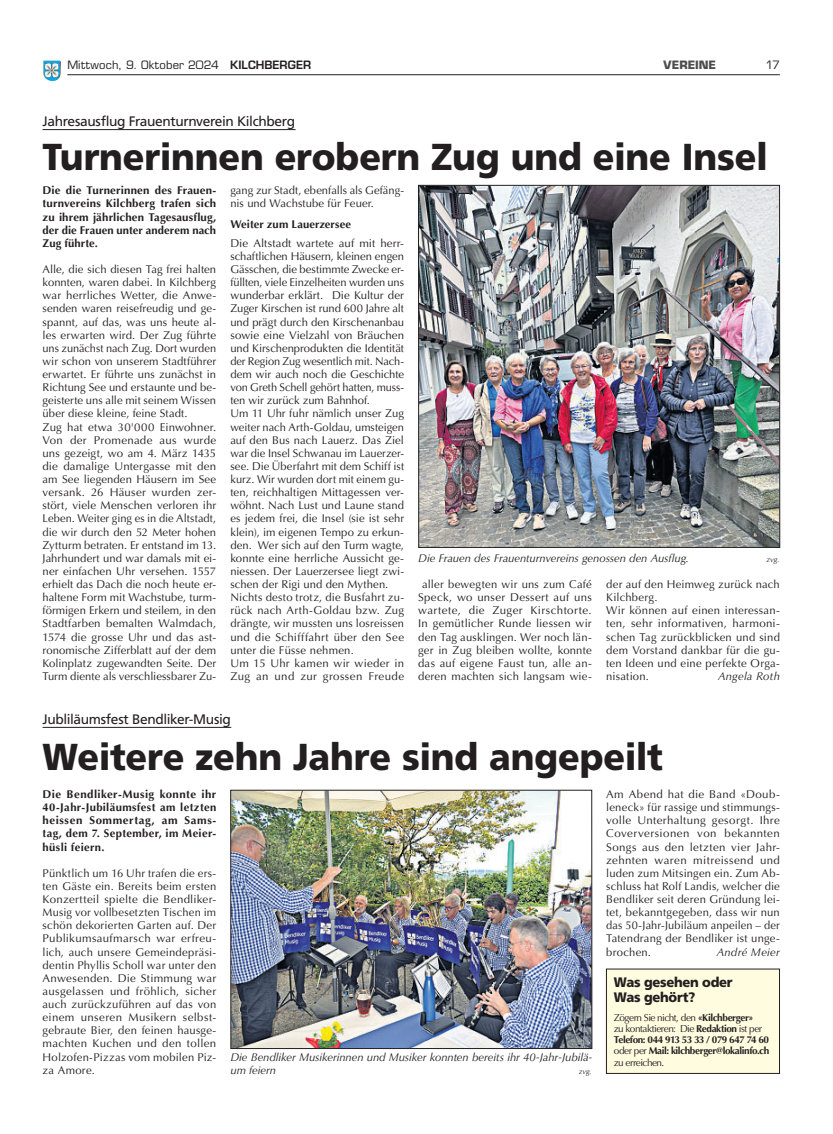
<style>
.page{position:relative;width:833px;height:1134px;background:#fff}
.page>*{position:absolute;margin:0;border:0;box-sizing:border-box;transform-origin:0 0}
.t1{font:900 37.5px "Frutiger LT";letter-spacing:-.005em;color:#231f20;scale:.95 1}
.t2{font:13.75px "Frutiger LT";letter-spacing:-.03em;color:#231f20}
.t3{font:900 13.75px/15px "Frutiger LT";letter-spacing:-.02em;color:#231f20;scale:.95 1}
.t4{font:11.25px/13.1px "Optima LT";letter-spacing:.01em;color:#231f20}
.t5{font:700 11.25px/13.1px "Optima LT";letter-spacing:.015em;color:#231f20;text-align:justify}
.t6{font:italic 11.25px/13.1px "Optima LT";color:#231f20}
.t7{font:11.25px "Eurostile LT";letter-spacing:.015em;color:#231f20}
.t8{font:italic 11.25px "Optima LT";letter-spacing:.025em;color:#231f20}
.t9{font:700 11.25px "Eurostile LT";letter-spacing:-.01em;color:#4d4d4d}
.t10{font:700 10px/11.2px "Optima LT";letter-spacing:-.04em;color:#231f20}
.t11{font:italic 7.5px "Optima LT";letter-spacing:.005em;color:#231f20}
.s1{font-weight:600}
.s2{font-weight:400}
</style>
<div class="page">
<img style="left:43px;top:61px;width:18px;height:20px">
<hr style="left:67px;top:74px;width:713px;height:1px;background:#231f20">
<hr style="left:43px;top:129px;width:252px;height:1px;background:#231f20">
<img style="left:420px;top:187px;width:358px;height:359px">
<div style="left:418px;top:185px;width:362px;height:363px;border:1px solid #231f20"></div>
<hr style="left:43px;top:727px;width:188px;height:1px;background:#231f20">
<img style="left:232px;top:792px;width:358px;height:255px">
<div style="left:230px;top:790px;width:362px;height:259px;border:1px solid #231f20"></div>
<div style="left:606px;top:969px;width:173px;height:104px;background:#fffce0"></div>
<div style="left:606px;top:969px;width:174px;height:105px;border:1px solid #231f20"></div>
<p class="t7" style="left:67px;top:58px;width:245px">Mittwoch, 9. Oktober 2024 <span class="s1">KILCHBERGER</span></p>
<p class="t9" style="left:663px;top:60px;width:54px">VEREINE</p>
<p class="t7" style="left:765px;top:58px;width:16px">17</p>
<p class="t2" style="left:43px;top:116px;width:254px">Jahresausflug Frauenturnverein Kilchberg</p>
<h1 class="t1" style="left:43px;top:144px;width:765px">Turnerinnen erobern Zug und eine Insel</h1>
<p class="t5" style="left:43px;top:185px;width:175px">Die die Turnerinnen des Frauen&shy;turnvereins Kilchberg trafen sich zu ihrem jährlichen Tagesausflug, der die Frauen unter anderem nach Zug führte.</p>
<p class="t4" style="left:230px;top:185px;width:175px">gang zur Stadt, ebenfalls als Gefäng&shy;nis und Wachstube für Feuer.</p>
<p class="t5" style="left:230px;top:219px;width:122px">Weiter zum Lauerzersee</p>
<p class="t4" style="left:230px;top:238px;width:175px">Die Altstadt wartete auf mit herr&shy;schaftlichen Häusern, kleinen engen Gässchen, die bestimmte Zwecke er&shy;füllten, viele Einzelheiten wurden uns wunderbar erklärt. Die Kultur der Zuger Kirschen ist rund 600 Jahre alt und prägt durch den Kirschenanbau sowie eine Vielzahl von Bräuchen und Kirschenprodukten die Identität der Region Zug wesentlich mit. Nach&shy;dem wir auch noch die Geschichte von Greth Schell gehört hatten, muss&shy;ten wir zurück zum Bahnhof.<br>Um 11 Uhr fuhr nämlich unser Zug weiter nach Arth-Goldau, umsteigen auf den Bus nach Lauerz. Das Ziel war die Insel Schwanau im Lauerzer&shy;see. Die Überfahrt mit dem Schiff ist kurz. Wir wurden dort mit einem gu&shy;ten, reichhaltigen Mittagessen ver&shy;wöhnt. Nach Lust und Laune stand es jedem frei, die Insel (sie ist sehr klein), im eigenen Tempo zu erkun&shy;den. Wer sich auf den Turm wagte, konnte eine herrliche Aussicht ge&shy;niessen. Der Lauerzersee liegt zwi&shy;schen der Rigi und den Mythen.<br>Nichts desto trotz, die Busfahrt zu&shy;rück nach Arth-Goldau bzw. Zug drängte, wir mussten uns losreissen und die Schifffahrt über den See unter die Füsse nehmen.<br>Um 15 Uhr kamen wir wieder in Zug an und zur grossen Freude</p>
<p class="t4" style="left:43px;top:264px;width:175px">Alle, die sich diesen Tag frei halten konnten, waren dabei. In Kilchberg war herrliches Wetter, die Anwe&shy;senden waren reisefreudig und ge&shy;spannt, auf das, was uns heute al&shy;les erwarten wird. Der Zug führte uns zunächst nach Zug. Dort wurden wir schon von unserem Stadtführer erwartet. Er führte uns zunächst in Richtung See und erstaunte und be&shy;geisterte uns alle mit seinem Wissen über diese kleine, feine Stadt.<br>Zug hat etwa 30'000 Einwohner.<br>Von der Promenade aus wurde uns gezeigt, wo am 4. März 1435 die damalige Untergasse mit den am See liegenden Häusern im See versank. 26 Häuser wurden zer&shy;stört, viele Menschen verloren ihr Leben. Weiter ging es in die Altstadt, die wir durch den 52 Meter hohen Zytturm betraten. Er entstand im 13.<br>Jahrhundert und war damals mit ei&shy;ner einfachen Uhr versehen. 1557 erhielt das Dach die noch heute er&shy;haltene Form mit Wachstube, turm&shy;förmigen Erkern und steilem, in den Stadtfarben bemalten Walmdach, 1574 die grosse Uhr und das ast&shy;ronomische Zifferblatt auf der dem Kolinplatz zugewandten Seite. Der Turm diente als verschliessbarer Zu-</p>
<p class="t6" style="left:418px;top:553px;width:272px">Die Frauen des Frauenturnvereins genossen den Ausflug.</p>
<p class="t11" style="left:766px;top:557px;width:15px">zvg.</p>
<p class="t4" style="left:418px;top:579px;width:175px;text-align:center">aller bewegten wir uns zum Café<br>Speck, wo unser Dessert auf uns wartete, die Zuger Kirschtorte.<br>In gemütlicher Runde liessen wir den Tag ausklingen. Wer noch län&shy;ger in Zug bleiben wollte, konnte das auf eigene Faust tun, alle an&shy;deren machten sich langsam wie-</p>
<p class="t4" style="left:606px;top:579px;width:175px">der auf den Heimweg zurück nach<br>Kilchberg.<br>Wir können auf einen interessan&shy;ten, sehr informativen, harmoni&shy;schen Tag zurückblicken und sind dem Vorstand dankbar für die gu&shy;ten Ideen und eine perfekte Orga&shy;nisation.</p>
<p class="t8" style="left:718px;top:672px;width:63px">Angela Roth</p>
<p class="t2" style="left:43px;top:714px;width:190px">Jubliläumsfest Bendliker-Musig</p>
<h1 class="t1" style="left:43px;top:744px;width:654px">Weitere zehn Jahre sind angepeilt</h1>
<p class="t5" style="left:43px;top:789px;width:175px">Die Bendliker-Musig konnte ihr 40-Jahr-Jubiläumsfest am letzten heissen Sommertag, am Sams&shy;tag, dem 7. September, im Meier&shy;hüsli feiern.</p>
<p class="t4" style="left:606px;top:789px;width:175px;text-align:justify">Am Abend hat die Band «Doub&shy;leneck» für rassige und stimmungs&shy;volle Unterhaltung gesorgt. Ihre Coverversionen von bekannten Songs aus den letzten vier Jahr&shy;zehnten waren mitreissend und luden zum Mitsingen ein. Zum Ab&shy;schluss hat Rolf Landis, welcher die Bendliker seit deren Gründung lei&shy;tet, bekanntgegeben, dass wir nun das 50-Jahr-Jubiläum anpeilen – der Tatendrang der Bendliker ist unge&shy;brochen.</p>
<p class="t4" style="left:43px;top:868px;width:175px;text-align:justify">Pünktlich um 16 Uhr trafen die ers&shy;ten Gäste ein. Bereits beim ersten Konzertteil spielte die Bendliker-Musig vor vollbesetzten Tischen im schön dekorierten Garten auf. Der Publikumsaufmarsch war erfreu&shy;lich, auch unsere Gemeindepräsi&shy;dentin Phyllis Scholl war unter den Anwesenden. Die Stimmung war ausgelassen und fröhlich, sicher auch zurückzuführen auf das von einem unseren Musikern selbst&shy;gebraute Bier, den feinen hausge&shy;machten Kuchen und den tollen Holzofen-Pizzas vom mobilen Piz&shy;za Amore.</p>
<p class="t8" style="left:716px;top:948px;width:65px">André Meier</p>
<p class="t3" style="left:614px;top:976px;width:127px">Was gesehen oder<br>Was gehört?</p>
<p class="t10" style="left:614px;top:1013px;width:157px"><span class="s2">Zögern Sie nicht, den</span> «Kilchberger»<br><span class="s2">zu kontaktieren: Die</span> Redaktion <span class="s2">ist per </span>Telefon: 044 913 53 33 / 079 647 74 60 <span class="s2">oder per</span> Mail: kilchberger@lokalinfo.ch <span class="s2">zu erreichen.</span></p>
<p class="t6" style="left:230px;top:1052px;width:363px">Die Bendliker Musikerinnen und Musiker konnten bereits ihr 40-Jahr-Jubilä&shy;um feiern</p>
<p class="t11" style="left:578px;top:1068px;width:15px">zvg.</p>
</div>
